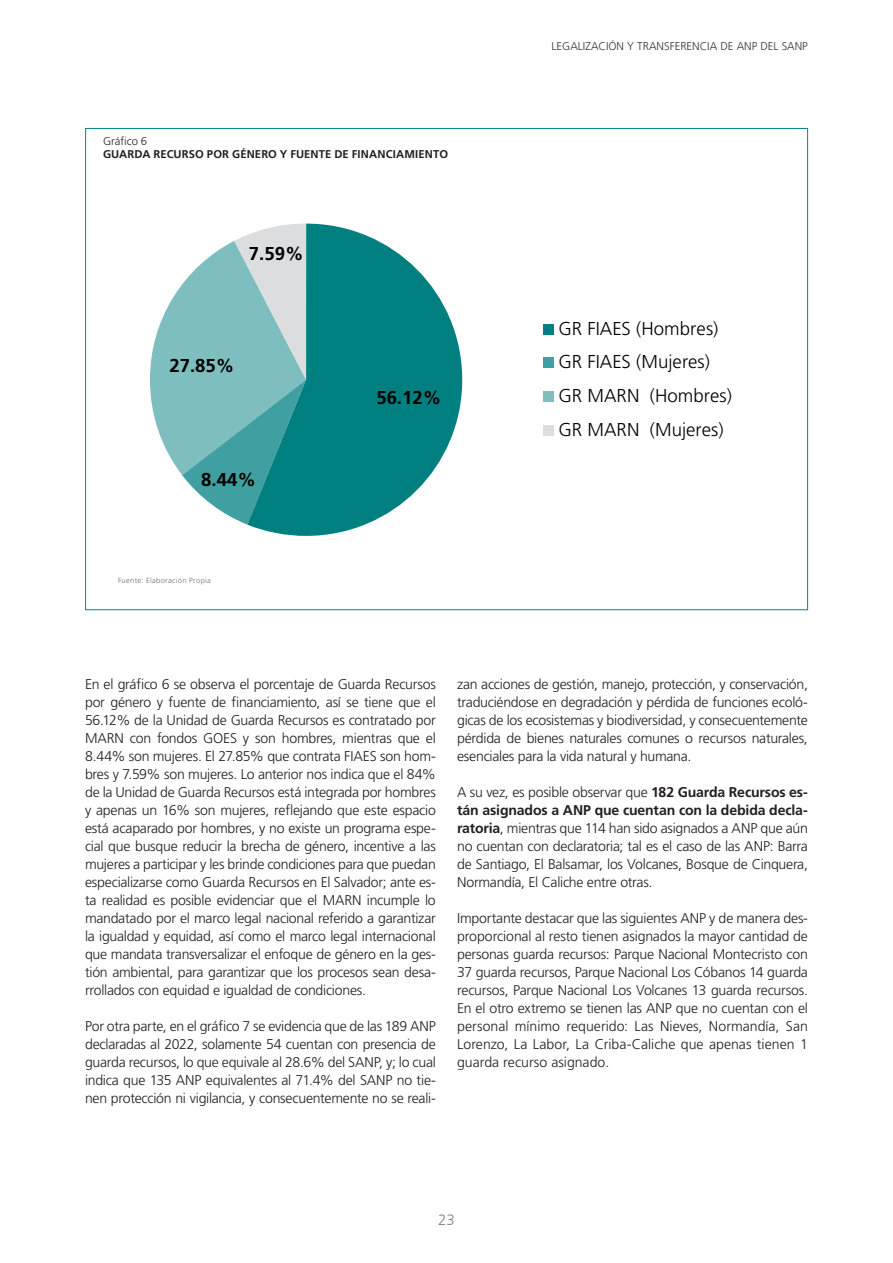
<style>
.page{position:relative;width:893px;height:1263px;background:#fff}
.page>*{position:absolute;margin:0;border:0;box-sizing:border-box;transform-origin:0 0}
.t1{font:300 18.6px/33.6px "Frutiger LT Pro";color:#000}
.t2{font:700 18.6px "Frutiger LT Pro";color:#000}
.t3{font:300 15px "Frutiger LT";color:#808285}
.Texto_general_justificado{font:300 14.1px/18px "Frutiger LT Pro";letter-spacing:-.02em;color:#231f20;text-align:justify}
.Nota_pie_de_página___Texto_Justificado__{font:700 11.25px "Frutiger LT Pro";letter-spacing:.01em;color:#231f20}
.t4{font:300 11.25px "Frutiger LT";color:#3b3532}
.Nota_pie_de_página___Texto_Justificado__-2{font:300 11.25px "Frutiger LT Pro";letter-spacing:-.005em;color:#231f20}
.Fuentes_de_información{font:300 7.5px "Frutiger LT Pro";letter-spacing:.045em;color:#6c6d70}
.s1{font-weight:700}
</style>
<div class="page">
<svg style="left:150px;top:223px;width:404px;height:313px"></svg>
<p class="Nota_pie_de_página___Texto_Justificado__-2" style="left:103px;top:134px;width:46px">Gráfico 6</p>
<p class="Nota_pie_de_página___Texto_Justificado__" style="left:103px;top:148px;width:347px">GUARDA RECURSO POR GÉNERO Y FUENTE DE FINANCIAMIENTO</p>
<p class="t2" style="left:249px;top:243px;width:56px">7.59%</p>
<p class="t2" style="left:169px;top:355px;width:67px">27.85%</p>
<p class="t2" style="left:201px;top:468px;width:56px">8.44%</p>
<p class="Fuentes_de_información" style="left:118px;top:576px;width:94px">Fuente: Elaboración Propia</p>
<p class="t2" style="left:376px;top:386px;width:67px">56.12%</p>
<p class="t4" style="left:552px;top:39px;width:258px">LEGALIZACIÓN Y TRANSFERENCIA DE ANP DEL SANP</p>
<p class="t1" style="left:558px;top:312px;width:175px">GR FIAES (Hombres)<br>GR FIAES (Mujeres)<br>GR MARN (Hombres)<br>GR MARN (Mujeres)</p>
<p class="Texto_general_justificado" style="left:85px;top:675px;width:352px">En el gráfico 6 se observa el porcentaje de Guarda Recursos por género y fuente de financiamiento, así se tiene que el 56.12% de la Unidad de Guarda Recursos es contratado por MARN con fondos GOES y son hombres, mientras que el 8.44% son mujeres. El 27.85% que contrata FIAES son hom&shy;bres y 7.59% son mujeres. Lo anterior nos indica que el 84% de la Unidad de Guarda Recursos está integrada por hombres y apenas un 16% son mujeres, reflejando que este espacio está acaparado por hombres, y no existe un programa espe&shy;cial que busque reducir la brecha de género, incentive a las mujeres a participar y les brinde condiciones para que puedan especializarse como Guarda Recursos en El Salvador; ante es&shy;ta realidad es posible evidenciar que el MARN incumple lo mandatado por el marco legal nacional referido a garantizar la igualdad y equidad, así como el marco legal internacional que mandata transversalizar el enfoque de género en la ges&shy;tión ambiental, para garantizar que los procesos sean desa&shy;rrollados con equidad e igualdad de condiciones.</p>
<p class="Texto_general_justificado" style="left:85px;top:1017px;width:352px">Por otra parte, en el gráfico 7 se evidencia que de las 189 ANP declaradas al 2022, solamente 54 cuentan con presencia de guarda recursos, lo que equivale al 28.6% del SANP, y; lo cual indica que 135 ANP equivalentes al 71.4% del SANP no tie&shy;nen protección ni vigilancia, y consecuentemente no se reali-</p>
<p class="Texto_general_justificado" style="left:457px;top:675px;width:352px">zan acciones de gestión, manejo, protección, y conservación, traduciéndose en degradación y pérdida de funciones ecoló&shy;gicas de los ecosistemas y biodiversidad, y consecuentemente pérdida de bienes naturales comunes o recursos naturales, esenciales para la vida natural y humana.</p>
<p class="Texto_general_justificado" style="left:457px;top:783px;width:352px">A su vez, es posible observar que <span class="s1">182 Guarda Recursos es&shy;tán asignados a ANP que cuentan con la debida decla&shy;ratoria</span>, mientras que 114 han sido asignados a ANP que aún no cuentan con declaratoria; tal es el caso de las ANP: Barra de Santiago, El Balsamar, los Volcanes, Bosque de Cinquera, Normandía, El Caliche entre otras.</p>
<p class="Texto_general_justificado" style="left:457px;top:909px;width:352px">Importante destacar que las siguientes ANP y de manera des&shy;proporcional al resto tienen asignados la mayor cantidad de personas guarda recursos: Parque Nacional Montecristo con 37 guarda recursos, Parque Nacional Los Cóbanos 14 guarda recursos, Parque Nacional Los Volcanes 13 guarda recursos.<br>En el otro extremo se tienen las ANP que no cuentan con el personal mínimo requerido: Las Nieves, Normandía, San Lorenzo, La Labor, La Criba-Caliche que apenas tienen 1 guarda recurso asignado.</p>
<p class="t3" style="left:438px;top:1211px;width:18px">23</p>
</div>
